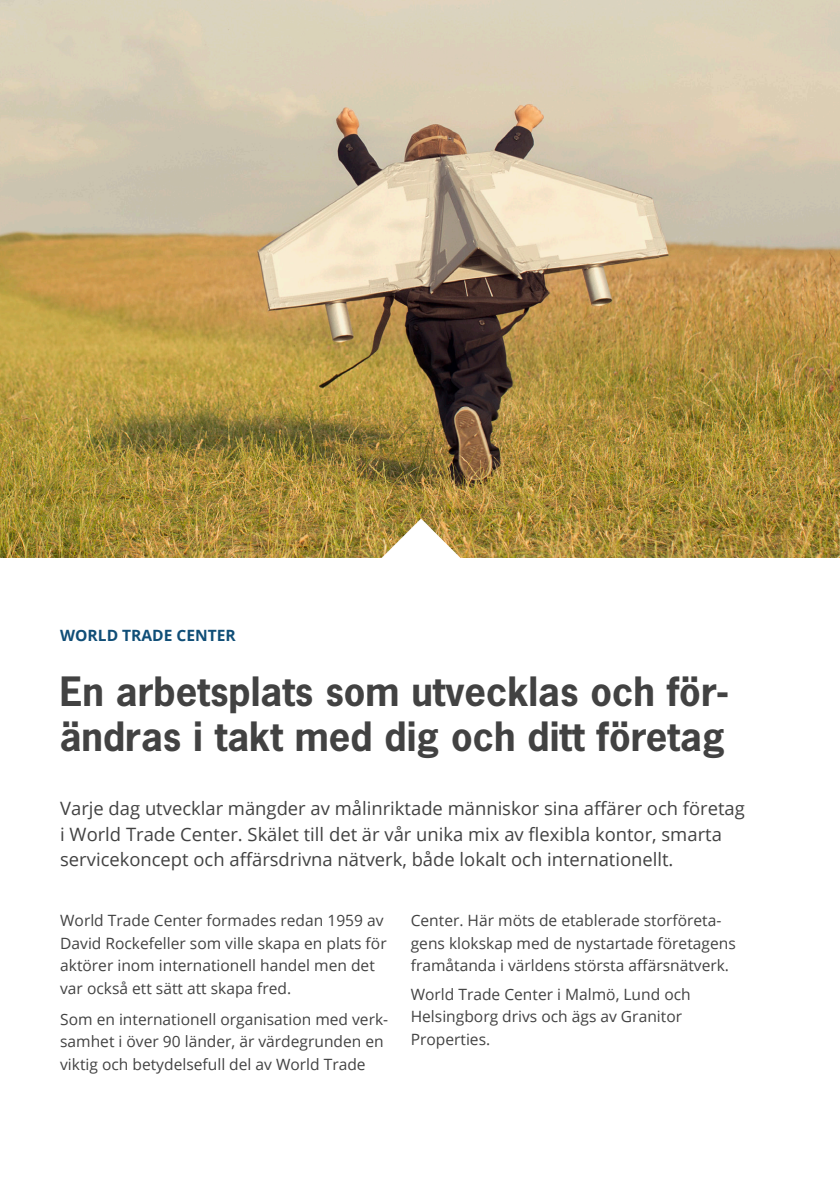
<style>
.page{position:relative;width:840px;height:1191px;background:#fff}
.page>*{position:absolute;margin:0;border:0;box-sizing:border-box;transform-origin:0 0}
.t1{font:700 38px/45.6px "News Gothic Std";color:#424242}
.Ingress_13_17{font:18.4px/25.4px "Open Sans";color:#424242}
.Bröd_9_13{font:15.6px/22.6px "Open Sans";color:#424242}
.t2{font:700 15.6px "Open Sans";color:#104e77}
</style>
<div class="page">
<img style="left:0;top:0;width:839px;height:557px">
<img style="left:379px;top:518px;width:83px;height:40px">
<p class="t2" style="left:60px;top:624px;width:177px">WORLD TRADE CENTER</p>
<p class="t1" style="left:60px;top:668px;width:670px">En arbetsplats som utvecklas och för&shy;ändras i takt med dig och ditt företag</p>
<p class="Ingress_13_17" style="left:60px;top:795px;width:685px">Varje dag utvecklar mängder av målinriktade människor sina affärer och företag i World Trade Center. Skälet till det är vår unika mix av flexibla kontor, smarta servicekoncept och affärsdrivna nätverk, både lokalt och internationellt.</p>
<p class="Bröd_9_13" style="left:60px;top:908px;width:328px">World Trade Center formades redan 1959 av David Rockefeller som ville skapa en plats för aktörer inom internationell handel men det var också ett sätt att skapa fred.</p>
<p class="Bröd_9_13" style="left:60px;top:1007px;width:329px">Som en internationell organisation med verk&shy;samhet i över 90 länder, är värdegrunden en viktig och betydelsefull del av World Trade</p>
<p class="Bröd_9_13" style="left:410px;top:908px;width:326px">Center. Här möts de etablerade storföreta&shy;gens klokskap med de nystartade företagens framåtanda i världens största affärsnätverk.</p>
<p class="Bröd_9_13" style="left:410px;top:982px;width:281px">World Trade Center i Malmö, Lund och<br>Helsingborg drivs och ägs av Granitor<br>Properties.</p>
</div>
